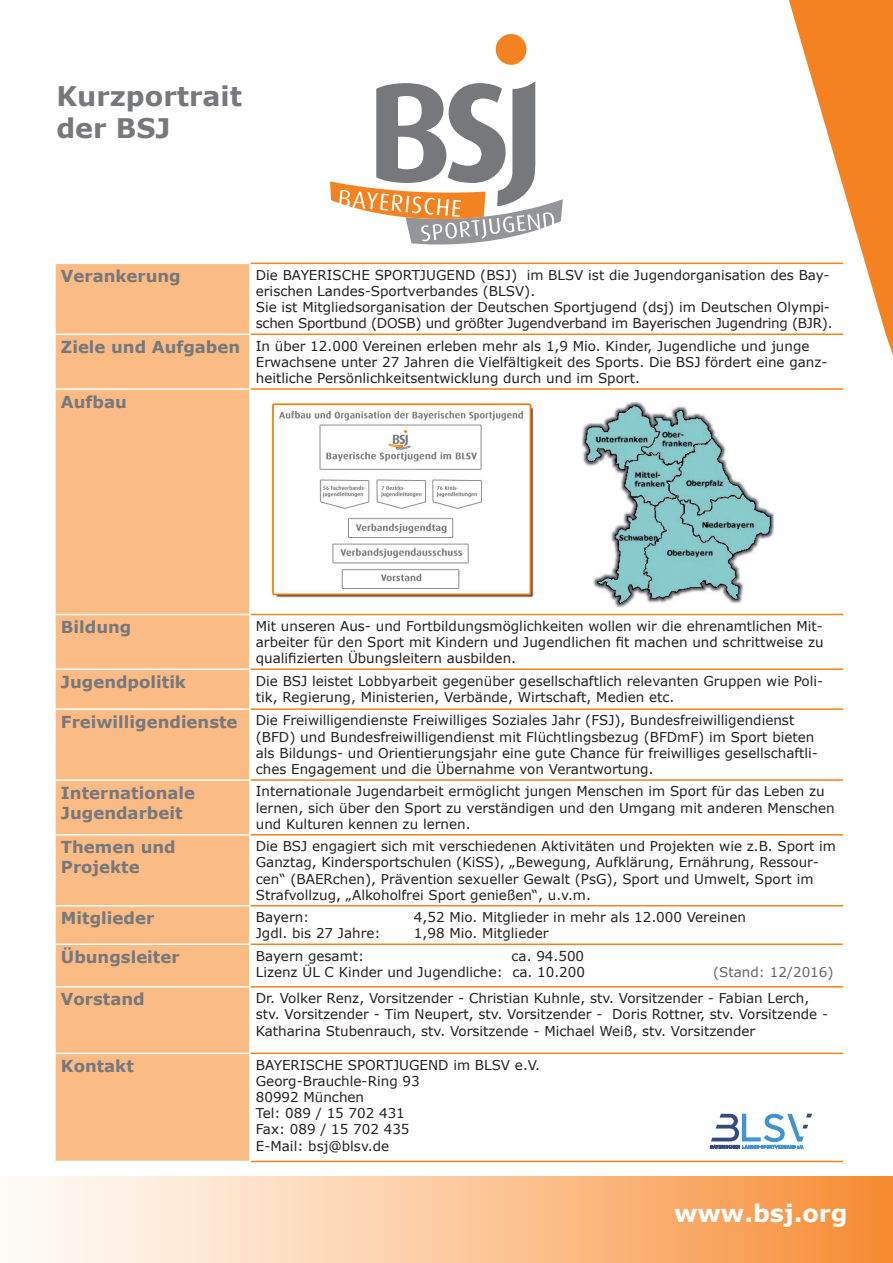
<style>
.page{position:relative;width:893px;height:1263px;background:#fff}
.page>*{position:absolute;margin:0;border:0;box-sizing:border-box;transform-origin:0 0}
.t1{font:700 27px "Verdana";color:#76787b}
.t2{font:700 24px "Verdana";color:#fff}
.t3{font:700 16.5px "Verdana";color:#76787b}
.t4{font:13.5px/16.2px "Verdana";color:#231f20}
.t5{font:13.5px "Verdana";color:#636366}
</style>
<div class="page">
<div style="left:56px;top:264px;width:193px;height:897px;background:#fbbb85"></div>
<hr style="left:251px;top:388px;width:592px;height:2px;background:#f58220">
<hr style="left:251px;top:614px;width:592px;height:1px;background:#f58220">
<hr style="left:251px;top:668px;width:592px;height:2px;background:#f58220">
<hr style="left:251px;top:708px;width:592px;height:2px;background:#f58220">
<hr style="left:251px;top:779px;width:592px;height:2px;background:#f58220">
<hr style="left:251px;top:834px;width:592px;height:1px;background:#f58220">
<hr style="left:251px;top:905px;width:592px;height:1px;background:#f58220">
<hr style="left:251px;top:263px;width:592px;height:1px;background:#f58220">
<hr style="left:251px;top:333px;width:592px;height:2px;background:#f58220">
<hr style="left:251px;top:943px;width:592px;height:2px;background:#f58220">
<hr style="left:251px;top:986px;width:592px;height:1px;background:#f58220">
<hr style="left:251px;top:1052px;width:592px;height:2px;background:#f58220">
<hr style="left:251px;top:1161px;width:592px;height:1px;background:#f58220">
<hr style="left:54px;top:333px;width:197px;height:2px;background:#fff">
<hr style="left:54px;top:388px;width:197px;height:2px;background:#fff">
<hr style="left:54px;top:614px;width:197px;height:1px;background:#fff">
<hr style="left:54px;top:668px;width:197px;height:2px;background:#fff">
<hr style="left:54px;top:708px;width:197px;height:2px;background:#fff">
<hr style="left:54px;top:779px;width:197px;height:2px;background:#fff">
<hr style="left:54px;top:834px;width:197px;height:1px;background:#fff">
<hr style="left:54px;top:905px;width:197px;height:1px;background:#fff">
<hr style="left:54px;top:943px;width:197px;height:2px;background:#fff">
<hr style="left:54px;top:986px;width:197px;height:1px;background:#fff">
<hr style="left:54px;top:1052px;width:197px;height:2px;background:#fff">
<svg style="left:495px;top:34px;width:32px;height:31px"></svg>
<svg style="left:330px;top:81px;width:233px;height:163px"></svg>
<div style="left:0;top:1177px;width:893px;height:86px;background:linear-gradient(to right,#fff,#f78f37)"></div>
<svg style="left:710px;top:1114px;width:102px;height:35px"></svg>
<img style="left:583px;top:403px;width:190px;height:204px">
<svg style="left:789px;top:0;width:104px;height:355px"></svg>
<img style="left:271px;top:403px;width:263px;height:195px">
<p class="t1" style="left:56px;top:77px;width:187px">Kurzportrait</p>
<p class="t1" style="left:56px;top:109px;width:116px">der BSJ</p>
<p class="t3" style="left:61px;top:264px;width:121px">Verankerung</p>
<p class="t4" style="left:256px;top:266px;width:575px">Die BAYERISCHE SPORTJUGEND (BSJ) im BLSV ist die Jugendorganisation des Bay&shy;erischen Landes-Sportverbandes (BLSV).</p>
<p class="t4" style="left:256px;top:299px;width:578px">Sie ist Mitgliedsorganisation der Deutschen Sportjugend (dsj) im Deutschen Olympi&shy;schen Sportbund (DOSB) und größter Jugendverband im Bayerischen Jugendring (BJR).</p>
<p class="t3" style="left:61px;top:335px;width:181px">Ziele und Aufgaben</p>
<p class="t4" style="left:256px;top:337px;width:573px">In über 12.000 Vereinen erleben mehr als 1,9 Mio. Kinder, Jugendliche und junge<br>Erwachsene unter 27 Jahren die Vielfältigkeit des Sports. Die BSJ fördert eine ganz&shy;heitliche Persönlichkeitsentwicklung durch und im Sport.</p>
<p class="t3" style="left:61px;top:390px;width:67px">Aufbau</p>
<p class="t3" style="left:61px;top:615px;width:72px">Bildung</p>
<p class="t4" style="left:256px;top:618px;width:569px;text-align:justify">Mit unseren Aus- und Fortbildungsmöglichkeiten wollen wir die ehrenamtlichen Mit&shy;arbeiter für den Sport mit Kindern und Jugendlichen fit machen und schrittweise zu qualifizierten Übungsleitern ausbilden.</p>
<p class="t3" style="left:61px;top:670px;width:127px">Jugendpolitik</p>
<p class="t4" style="left:256px;top:672px;width:569px">Die BSJ leistet Lobbyarbeit gegenüber gesellschaftlich relevanten Gruppen wie Poli&shy;tik, Regierung, Ministerien, Verbände, Wirtschaft, Medien etc.</p>
<p class="t3" style="left:61px;top:710px;width:178px">Freiwilligendienste</p>
<p class="t4" style="left:256px;top:712px;width:564px">Die Freiwilligendienste Freiwilliges Soziales Jahr (FSJ), Bundesfreiwilligendienst (BFD) und Bundesfreiwilligendienst mit Flüchtlingsbezug (BFDmF) im Sport bieten als Bildungs- und Orientierungsjahr eine gute Chance für freiwilliges gesellschaftli&shy;ches Engagement und die Übernahme von Verantwortung.</p>
<p class="t3" style="left:61px;top:781px;width:136px">Internationale</p>
<p class="t3" style="left:61px;top:801px;width:123px">Jugendarbeit</p>
<p class="t4" style="left:256px;top:783px;width:580px">Internationale Jugendarbeit ermöglicht jungen Menschen im Sport für das Leben zu lernen, sich über den Sport zu verständigen und den Umgang mit anderen Menschen und Kulturen kennen zu lernen.</p>
<p class="t3" style="left:61px;top:836px;width:116px">Themen und</p>
<p class="t3" style="left:61px;top:855px;width:80px">Projekte</p>
<p class="t4" style="left:256px;top:838px;width:582px">Die BSJ engagiert sich mit verschiedenen Aktivitäten und Projekten wie z.B. Sport im Ganztag, Kindersportschulen (KiSS), „Bewegung, Aufklärung, Ernährung, Ressour&shy;cen“ (BAERchen), Prävention sexueller Gewalt (PsG), Sport und Umwelt, Sport im Strafvollzug, „Alkoholfrei Sport genießen“, u.v.m.</p>
<p class="t3" style="left:61px;top:907px;width:95px">Mitglieder</p>
<p class="t4" style="left:256px;top:909px;width:55px">Bayern:</p>
<p class="t4" style="left:414px;top:909px;width:333px">4,52 Mio. Mitglieder in mehr als 12.000 Vereinen</p>
<p class="t4" style="left:256px;top:925px;width:126px">Jgdl. bis 27 Jahre:</p>
<p class="t4" style="left:414px;top:925px;width:136px">1,98 Mio. Mitglieder</p>
<p class="t3" style="left:61px;top:945px;width:120px">Übungsleiter</p>
<p class="t4" style="left:256px;top:947px;width:110px">Bayern gesamt:</p>
<p class="t4" style="left:512px;top:947px;width:74px">ca. 94.500</p>
<p class="t4" style="left:256px;top:964px;width:331px">Lizenz ÜL C Kinder und Jugendliche: ca. 10.200</p>
<p class="t5" style="left:713px;top:962px;width:122px">(Stand: 12/2016)</p>
<p class="t3" style="left:61px;top:988px;width:85px">Vorstand</p>
<p class="t4" style="left:256px;top:990px;width:574px">Dr. Volker Renz, Vorsitzender - Christian Kuhnle, stv. Vorsitzender - Fabian Lerch, stv. Vorsitzender - Tim Neupert, stv. Vorsitzender - Doris Rottner, stv. Vorsitzende -<br>Katharina Stubenrauch, stv. Vorsitzende - Michael Weiß, stv. Vorsitzender</p>
<p class="t3" style="left:61px;top:1054px;width:74px">Kontakt</p>
<p class="t4" style="left:256px;top:1056px;width:286px">BAYERISCHE SPORTJUGEND im BLSV e.V.</p>
<p class="t4" style="left:256px;top:1073px;width:165px">Georg-Brauchle-Ring 93</p>
<p class="t4" style="left:256px;top:1089px;width:110px">80992 München</p>
<p class="t4" style="left:256px;top:1105px;width:151px">Tel: 089 / 15 702 431</p>
<p class="t4" style="left:256px;top:1121px;width:155px">Fax: 089 / 15 702 435</p>
<p class="t4" style="left:256px;top:1137px;width:135px">E-Mail: bsj@blsv.de</p>
<p class="t2" style="left:674px;top:1196px;width:175px">www.bsj.org</p>
</div>
